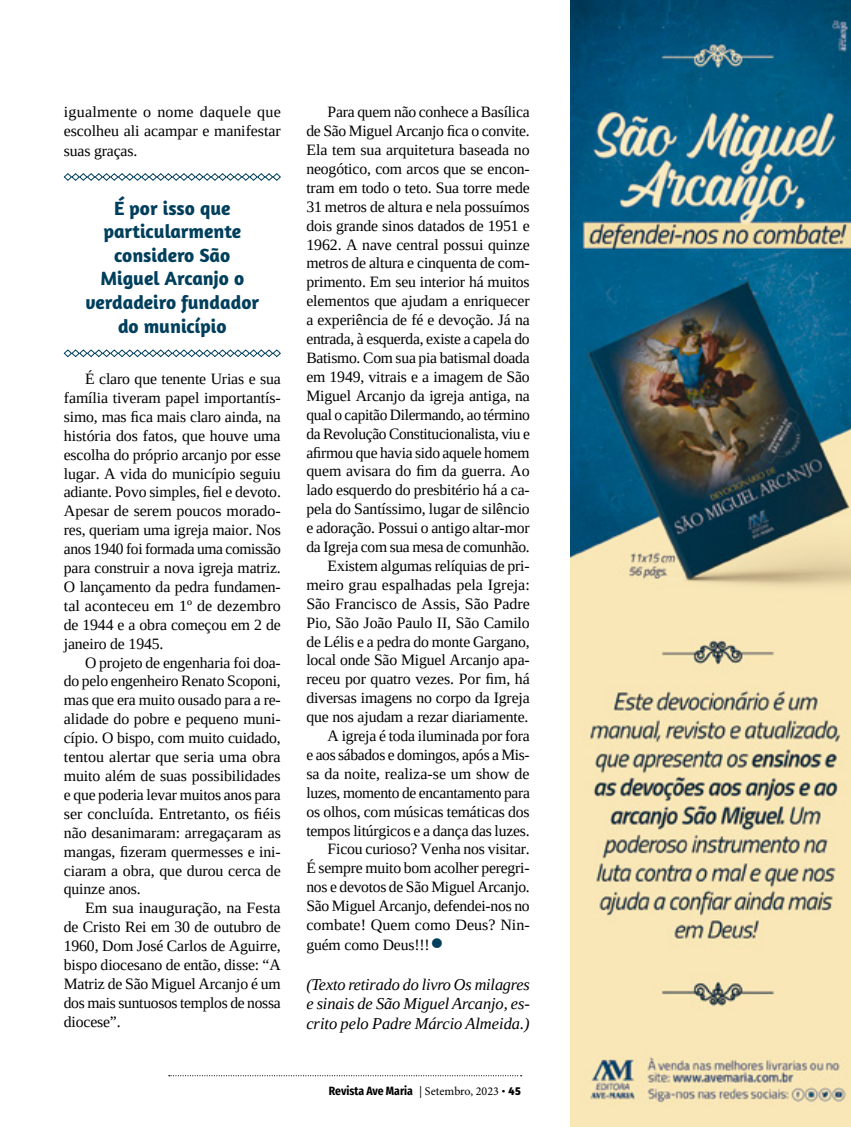
<style>
.page{position:relative;width:851px;height:1127px;background:#fff}
.page>*{position:absolute;margin:0;border:0;box-sizing:border-box;transform-origin:0 0}
.t1{font:41.25px "Tinos";color:#003f5c}
.t2{font:700 19.5px/23.5px "Amaranth";color:#003f5c;text-align:center}
.t3{font:italic 16.5px/19.8px "Tinos";letter-spacing:-.005em;color:#000;text-align:justify}
.t4{font:15.75px/18.9px "Tinos";letter-spacing:-.01em;color:#000;text-align:justify}
.t5{font:700 12px "Fira Sans Condensed";color:#000}
.s1{font-family:"Minion Pro";font-weight:400}
.s2{font-family:"Amaranth"}
</style>
<div class="page">
<svg style="left:63px;top:173px;width:218px;height:8px"></svg>
<svg style="left:63px;top:349px;width:218px;height:8px"></svg>
<img style="left:570px;top:0;width:280px;height:1127px">
<svg style="left:169px;top:1075px;width:352px;height:1px"></svg>
<p class="t4" style="left:64px;top:102px;width:218px;line-height:19.4px">igualmente o nome daquele que escolheu ali acampar e manifestar suas graças.</p>
<p class="t2" style="left:85px;top:196px;width:175px">É por isso que particularmente considero São<br>Miguel Arcanjo o verdadeiro fundador do município</p>
<p class="t4" style="left:64px;top:369px;width:218px;text-indent:21px">É claro que tenente Urias e sua família tiveram papel importantís&shy;simo, mas fica mais claro ainda, na história dos fatos, que houve uma escolha do próprio arcanjo por esse lugar. A vida do município seguiu adiante. Povo simples, fiel e devoto.<br>Apesar de serem poucos morado&shy;res, queriam uma igreja maior. Nos anos 1940 foi formada uma comissão para construir a nova igreja matriz.<br>O lançamento da pedra fundamen&shy;tal aconteceu em 1º de dezembro de 1944 e a obra começou em 2 de janeiro de 1945.</p>
<p class="t4" style="left:64px;top:653px;width:218px;text-indent:21px">O projeto de engenharia foi doa&shy;do pelo engenheiro Renato Scoponi, mas que era muito ousado para a re&shy;alidade do pobre e pequeno muni&shy;cípio. O bispo, com muito cuidado, tentou alertar que seria uma obra muito além de suas possibilidades e que poderia levar muitos anos para ser concluída. Entretanto, os fiéis não desanimaram: arregaçaram as mangas, fizeram quermesses e ini&shy;ciaram a obra, que durou cerca de quinze anos.</p>
<p class="t4" style="left:64px;top:898px;width:218px;text-indent:21px">Em sua inauguração, na Festa de Cristo Rei em 30 de outubro de 1960, Dom José Carlos de Aguirre, bispo diocesano de então, disse: “A Matriz de São Miguel Arcanjo é um dos mais suntuosos templos de nossa diocese”.</p>
<p class="t4" style="left:327px;top:102px;width:203px">Para quem não conhece a Basílica</p>
<p class="t4" style="left:306px;top:121px;width:225px">de São Miguel Arcanjo fica o convite.</p>
<p class="t4" style="left:306px;top:140px;width:225px">Ela tem sua arquitetura baseada no</p>
<p class="t4" style="left:306px;top:159px;width:225px">neogótico, com arcos que se encon-</p>
<p class="t4" style="left:306px;top:178px;width:225px">tram em todo o teto. Sua torre mede</p>
<p class="t4" style="left:306px;top:197px;width:225px">31 metros de altura e nela possuímos</p>
<p class="t4" style="left:306px;top:216px;width:225px">dois grande sinos datados de 1951 e</p>
<p class="t4" style="left:306px;top:235px;width:225px">1962. A nave central possui quinze</p>
<p class="t4" style="left:306px;top:254px;width:225px">metros de altura e cinquenta de com-</p>
<p class="t4" style="left:306px;top:273px;width:225px">primento. Em seu interior há muitos</p>
<p class="t4" style="left:306px;top:291px;width:225px">elementos que ajudam a enriquecer</p>
<p class="t4" style="left:306px;top:310px;width:225px">a experiência de fé e devoção. Já na</p>
<p class="t4" style="left:306px;top:329px;width:225px">entrada, à esquerda, existe a capela do</p>
<p class="t4" style="left:306px;top:348px;width:225px">Batismo. Com sua pia batismal doada</p>
<p class="t4" style="left:306px;top:367px;width:225px">em 1949, vitrais e a imagem de São</p>
<p class="t4" style="left:306px;top:386px;width:225px">Miguel Arcanjo da igreja antiga, na</p>
<p class="t4" style="left:306px;top:405px;width:225px">qual o capitão Dilermando, ao término</p>
<p class="t4" style="left:306px;top:424px;width:225px">da Revolução Constitucionalista, viu e</p>
<p class="t4" style="left:306px;top:443px;width:225px">afirmou que havia sido aquele homem</p>
<p class="t4" style="left:306px;top:462px;width:225px">quem avisara do fim da guerra. Ao</p>
<p class="t4" style="left:306px;top:480px;width:225px">lado esquerdo do presbitério há a ca-</p>
<p class="t4" style="left:306px;top:499px;width:225px">pela do Santíssimo, lugar de silêncio</p>
<p class="t4" style="left:306px;top:518px;width:225px">e adoração. Possui o antigo altar-mor</p>
<p class="t4" style="left:306px;top:537px;width:225px">da Igreja com sua mesa de comunhão.</p>
<p class="t4" style="left:327px;top:556px;width:203px">Existem algumas relíquias de pri-</p>
<p class="t4" style="left:306px;top:575px;width:225px">meiro grau espalhadas pela Igreja:</p>
<p class="t4" style="left:306px;top:594px;width:225px">São Francisco de Assis, São Padre</p>
<p class="t4" style="left:306px;top:613px;width:225px">Pio, São João Paulo II, São Camilo</p>
<p class="t4" style="left:306px;top:632px;width:225px">de Lélis e a pedra do monte Gargano,</p>
<p class="t4" style="left:306px;top:651px;width:225px">local onde São Miguel Arcanjo apa-</p>
<p class="t4" style="left:306px;top:669px;width:225px">receu por quatro vezes. Por fim, há</p>
<p class="t4" style="left:306px;top:688px;width:225px">diversas imagens no corpo da Igreja</p>
<p class="t4" style="left:306px;top:707px;width:224px">que nos ajudam a rezar diariamente.</p>
<p class="t4" style="left:327px;top:726px;width:203px">A igreja é toda iluminada por fora</p>
<p class="t4" style="left:306px;top:745px;width:225px">e aos sábados e domingos, após a Mis-</p>
<p class="t4" style="left:306px;top:764px;width:225px">sa da noite, realiza-se um show de</p>
<p class="t4" style="left:306px;top:783px;width:225px">luzes, momento de encantamento para</p>
<p class="t4" style="left:306px;top:802px;width:225px">os olhos, com músicas temáticas dos</p>
<p class="t4" style="left:306px;top:821px;width:225px">tempos litúrgicos e a dança das luzes.</p>
<p class="t4" style="left:327px;top:840px;width:204px">Ficou curioso? Venha nos visitar.</p>
<p class="t4" style="left:306px;top:858px;width:225px">É sempre muito bom acolher peregri-</p>
<p class="t4" style="left:306px;top:877px;width:225px">nos e devotos de São Miguel Arcanjo.</p>
<p class="t4" style="left:306px;top:896px;width:225px">São Miguel Arcanjo, defendei-nos no</p>
<p class="t4" style="left:306px;top:915px;width:225px">combate! Quem como Deus? Nin-</p>
<p class="t4" style="left:306px;top:935px;width:125px">guém como Deus!!!</p>
<h1 class="t1" style="left:429px;top:917px;width:16px">•</h1>
<p class="t3" style="left:306px;top:974px;width:225px">(Texto retirado do livro Os milagres e sinais de São Miguel Arcanjo, es&shy;crito pelo Padre Márcio Almeida.)</p>
<p class="t5" style="left:329px;top:1080px;width:194px">Revista Ave Maria <span class="s1">| Setembro, 2023</span> <span class="s2">• 45</span></p>
</div>
